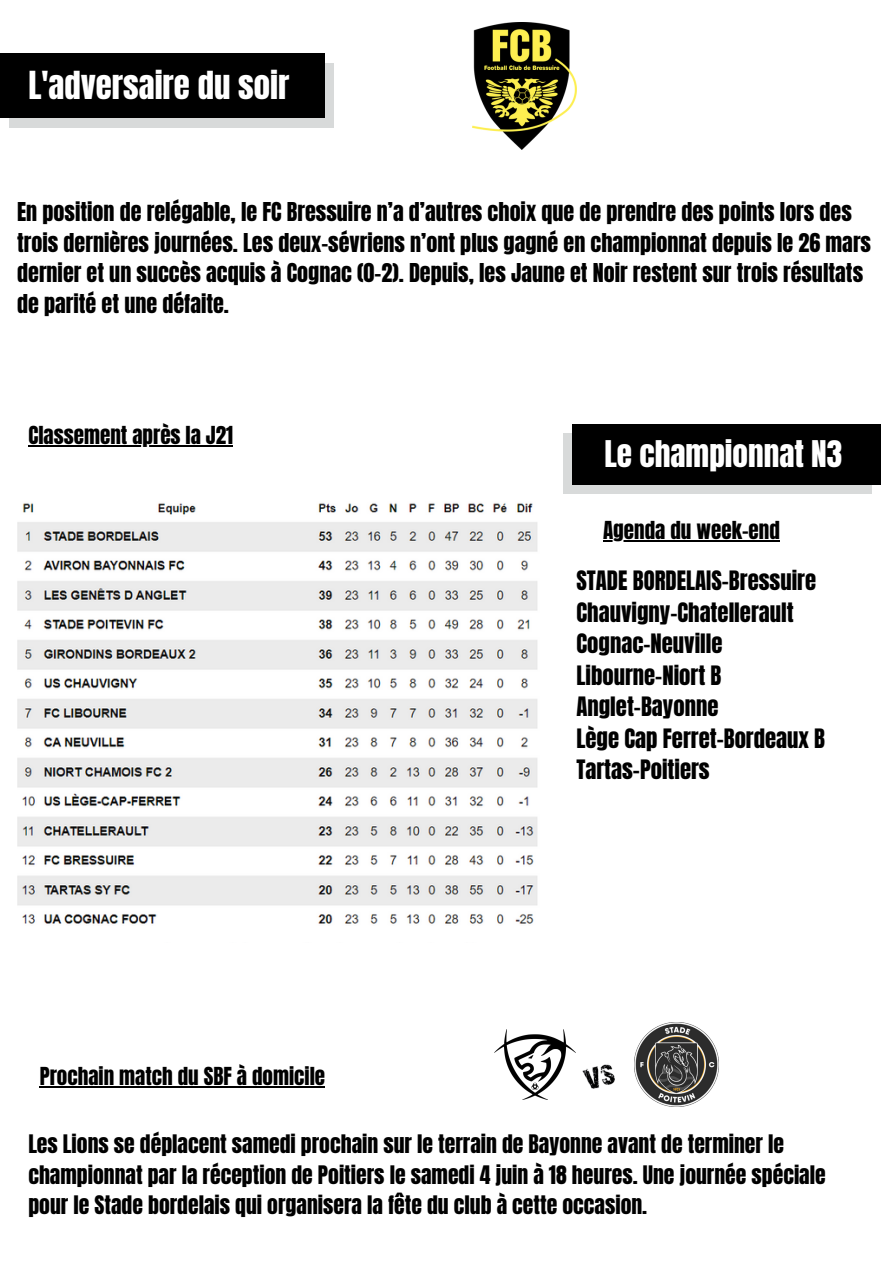
<style>
.page{position:relative;width:894px;height:1264px;background:#fff}
.page>*{position:absolute;margin:0;border:0;box-sizing:border-box;transform-origin:0 0}
.t1{font:32.85px "Anton";color:#fff}
.t2{font:31.2px "Anton";color:#fff}
.t3{font:22.65px "Anton";color:#000}
.t4{font:22.05px "Anton";color:#000}
.t5{font:21.75px "Anton";color:#000}
.t6{font:21.15px "Anton";color:#000}
</style>
<div class="page">
<div style="left:9px;top:63px;width:325px;height:64px;background:#d8dada"></div>
<div style="left:0;top:54px;width:324px;height:64px;background:#000"></div>
<div style="left:563px;top:433px;width:308px;height:61px;background:#d8dada"></div>
<div style="left:572px;top:424px;width:308px;height:61px;background:#000"></div>
<img style="left:494px;top:1029px;width:81px;height:70px">
<img style="left:562px;top:1063px;width:53px;height:27px">
<img style="left:472px;top:22px;width:104px;height:127px">
<img style="left:634px;top:1022px;width:84px;height:84px">
<img style="left:17px;top:503px;width:521px;height:421px">
<hr style="left:28px;top:445px;width:205px;height:1px;background:#000">
<hr style="left:603px;top:540px;width:176px;height:1px;background:#000">
<hr style="left:40px;top:1085px;width:285px;height:2px;background:#000">
<p class="t1" style="left:28px;top:61px;width:262px">L'adversaire du soir</p>
<p class="t4" style="left:17px;top:196px;width:836px">En position de relégable, le FC Bressuire n’a d’autres choix que de prendre des points lors des</p>
<p class="t4" style="left:17px;top:227px;width:855px">trois dernières journées. Les deux-sévriens n’ont plus gagné en championnat depuis le 26 mars</p>
<p class="t4" style="left:17px;top:257px;width:847px">dernier et un succès acquis à Cognac (0-2). Depuis, les Jaune et Noir restent sur trois résultats</p>
<p class="t4" style="left:17px;top:287px;width:213px">de parité et une défaite.</p>
<p class="t6" style="left:28px;top:420px;width:206px">Classement après la J21</p>
<p class="t6" style="left:40px;top:1060px;width:287px">Prochain match du SBF à domicile</p>
<p class="t2" style="left:604px;top:431px;width:239px">Le championnat N3</p>
<p class="t6" style="left:603px;top:515px;width:178px">Agenda du week-end</p>
<p class="t3" style="left:576px;top:564px;width:241px">STADE BORDELAIS-Bressuire</p>
<p class="t3" style="left:576px;top:595px;width:219px">Chauvigny-Chatellerault</p>
<p class="t3" style="left:576px;top:627px;width:148px">Cognac-Neuville</p>
<p class="t3" style="left:576px;top:659px;width:146px">Libourne-Niort B</p>
<p class="t3" style="left:576px;top:690px;width:143px">Anglet-Bayonne</p>
<p class="t3" style="left:576px;top:722px;width:250px">Lège Cap Ferret-Bordeaux B</p>
<p class="t3" style="left:576px;top:753px;width:135px">Tartas-Poitiers</p>
<p class="t5" style="left:28px;top:1128px;width:757px">Les Lions se déplacent samedi prochain sur le terrain de Bayonne avant de terminer le</p>
<p class="t5" style="left:28px;top:1158px;width:798px">championnat par la réception de Poitiers le samedi 4 juin à 18 heures. Une journée spéciale</p>
<p class="t5" style="left:28px;top:1189px;width:620px">pour le Stade bordelais qui organisera la fête du club à cette occasion.</p>
</div>
